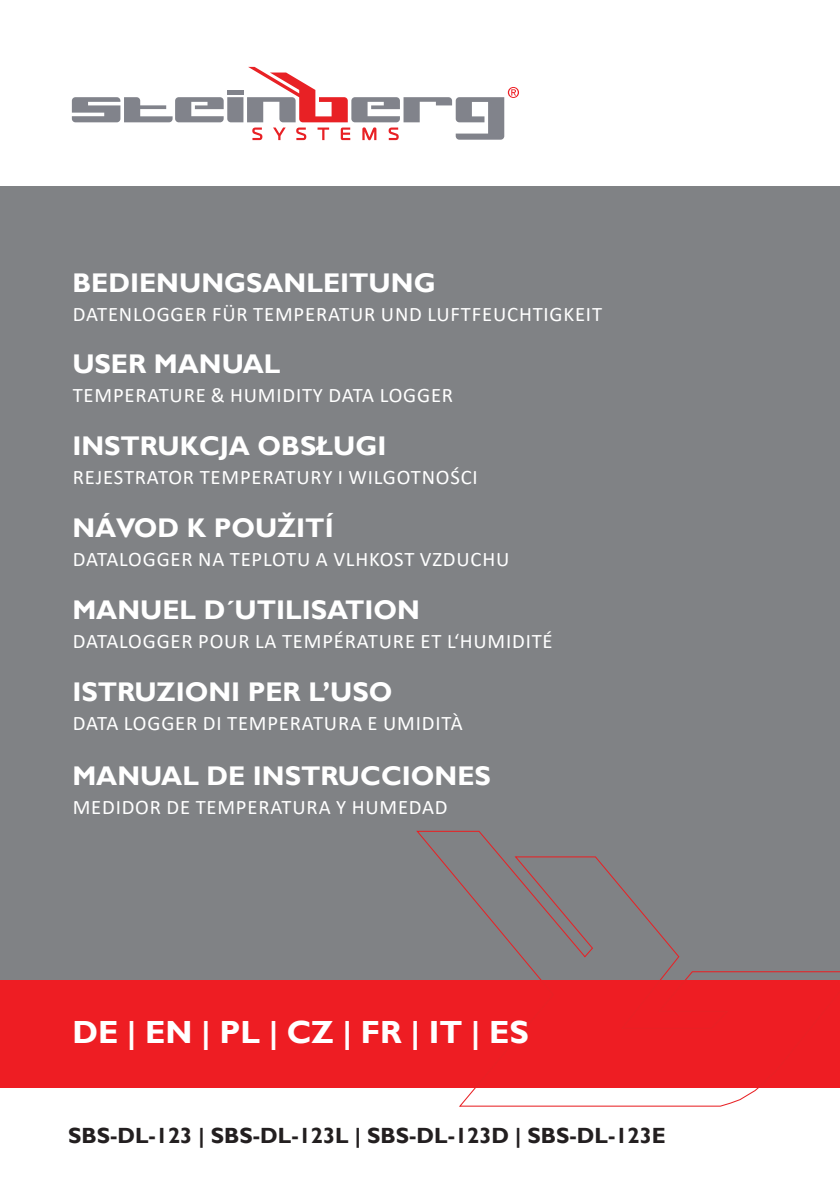
<style>
.page{position:relative;width:840px;height:1191px;background:#fff}
.page>*{position:absolute;margin:0;border:0;box-sizing:border-box;transform-origin:0 0}
.t1{font:700 32px "Gill Sans";color:#fff}
.t2{font:700 27px "Gill Sans";color:#fff}
.t3{font:700 22px "Gill Sans";color:#231f20}
.t4{font:20.6px "Calibri";letter-spacing:.04em;color:#fff}
</style>
<div class="page">
<div style="left:0;top:186px;width:839px;height:805px;background:#808285"></div>
<div style="left:0;top:979px;width:839px;height:108px;background:#ee1d23"></div>
<svg style="left:415px;top:830px;width:424px;height:277px"></svg>
<svg style="left:72px;top:67px;width:446px;height:73px"></svg>
<p class="t2" style="left:72px;top:267px;width:364px">BEDIENUNGSANLEITUNG</p>
<p class="t4" style="left:73px;top:300px;width:530px">DATENLOGGER FÜR TEMPERATUR UND LUFTFEUCHTIGKEIT</p>
<p class="t2" style="left:72px;top:348px;width:209px">USER MANUAL</p>
<p class="t4" style="left:73px;top:381px;width:381px">TEMPERATURE &amp; HUMIDITY DATA LOGGER</p>
<p class="t2" style="left:72px;top:430px;width:315px">INSTRUKCJA OBSŁUGI</p>
<p class="t4" style="left:73px;top:463px;width:406px">REJESTRATOR TEMPERATURY I WILGOTNOŚCI</p>
<p class="t2" style="left:72px;top:512px;width:263px">NÁVOD K POUŽITÍ</p>
<p class="t4" style="left:73px;top:545px;width:438px">DATALOGGER NA TEPLOTU A VLHKOST VZDUCHU</p>
<p class="t2" style="left:72px;top:593px;width:349px">MANUEL D´UTILISATION</p>
<p class="t4" style="left:73px;top:627px;width:481px">DATALOGGER POUR LA TEMPÉRATURE ET L‘HUMIDITÉ</p>
<p class="t2" style="left:72px;top:675px;width:321px">ISTRUZIONI PER L’USO</p>
<p class="t4" style="left:73px;top:709px;width:391px">DATA LOGGER DI TEMPERATURA E UMIDITÀ</p>
<p class="t2" style="left:72px;top:759px;width:420px">MANUAL DE INSTRUCCIONES</p>
<p class="t4" style="left:73px;top:793px;width:376px">MEDIDOR DE TEMPERATURA Y HUMEDAD</p>
<p class="t1" style="left:72px;top:1013px;width:457px">DE | EN | PL | CZ | FR | IT | ES</p>
<p class="t3" style="left:68px;top:1122px;width:599px">SBS-DL-123 | SBS-DL-123L | SBS-DL-123D | SBS-DL-123E</p>
</div>
